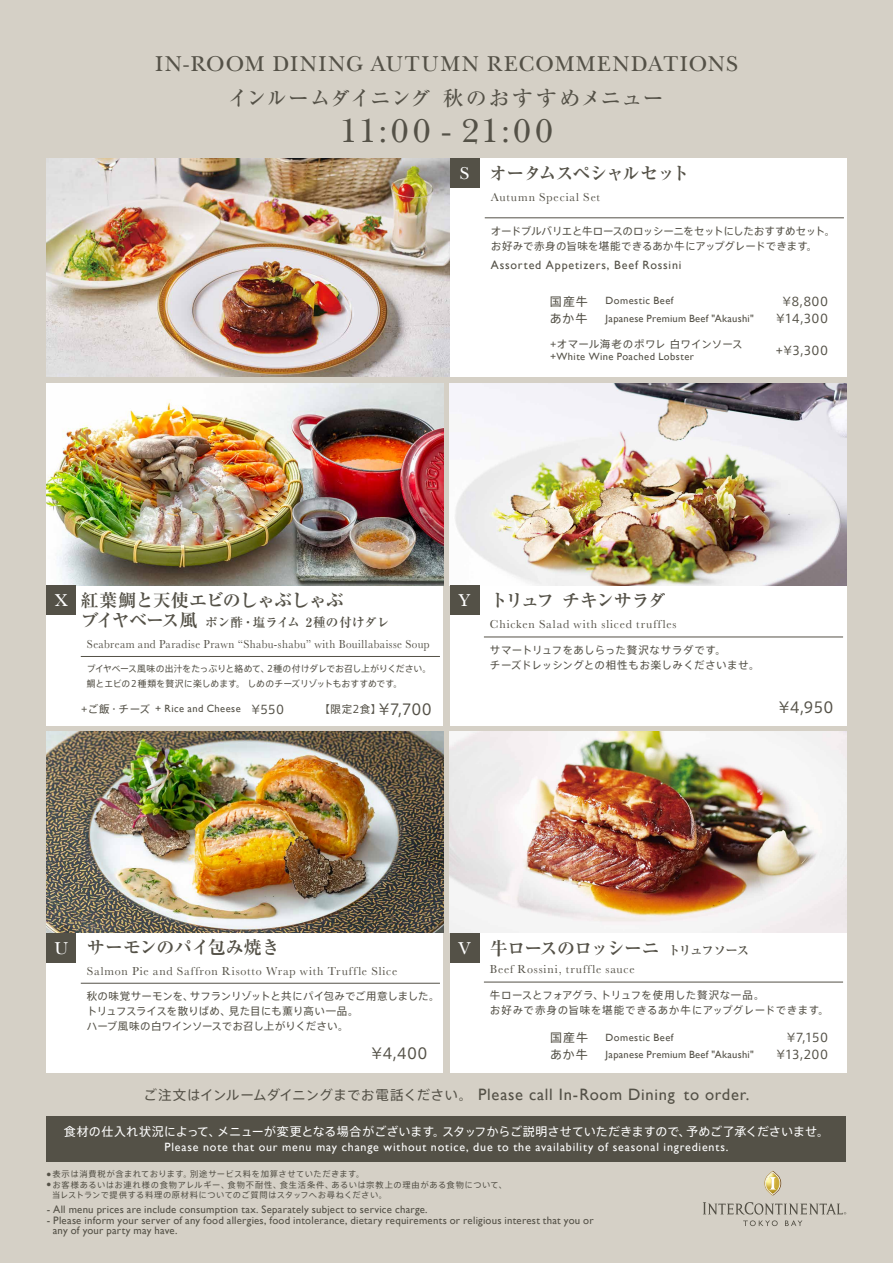
<style>
.page{position:relative;width:893px;height:1263px;background:#d5d0c6}
.page>*{position:absolute;margin:0;border:0;box-sizing:border-box;transform-origin:0 0}
.t1{font:34.5px "New Baskerville LT";letter-spacing:.085em;color:#545147}
.t2{font:22.5px "New Baskerville LT";letter-spacing:.055em;color:#545147}
.t3{font:500 21px "Ryumin Pro";color:#545147}
.t4{font:700 18px "Ryumin Pro";letter-spacing:-.05em;color:#545147}
.t5{font:700 18px "Ryumin Pro";letter-spacing:-.01em;color:#545147}
.t6{font:700 18px "Ryumin Pro";letter-spacing:-.115em;color:#545147}
.t7{font:18px "New Baskerville LT";color:#fff}
.t8{font:16.5px "Gill Sans";letter-spacing:.045em;color:#545147}
.t9{font:15px "Axis Basic Std N R";letter-spacing:.01em;color:#545147}
.t10{font:700 12.6px "Ryumin Pro";letter-spacing:.005em;color:#545147}
.t11{font:12px "Baskerville";letter-spacing:.06em;color:#545147}
.t12{font:12px "Gill Sans";letter-spacing:.065em;color:#fff}
.t13{font:12px "Axis Basic Std N R";color:#fff}
.t14{font:12px "Baskerville";letter-spacing:.04em;color:#545147;scale:.93 1}
.t15{font:12px "Axis Basic Std N R";letter-spacing:.03em;color:#545147}
.t16{font:12px "Gill Sans";letter-spacing:.07em;color:#545147}
.t17{font:10.8px/10.5px "Gill Sans";letter-spacing:.02em;color:#545147}
.t18{font:10.5px/15px "Axis Basic Std N R";letter-spacing:.01em;color:#545147}
.t19{font:10.5px "Gill Sans";letter-spacing:.035em;color:#545147}
.t20{font:10.5px/15px "Axis Basic Std N R";letter-spacing:.045em;color:#545147}
.t21{font:10.5px/15px "Axis Basic Std N R";letter-spacing:.035em;color:#545147}
.t22{font:9px/15px "Axis Basic Std N R";color:#545147}
.t23{font:8.25px/10.5px "Axis Basic Std N R";letter-spacing:.07em;color:#545147}
.s1{font-size:18px}
.s2{font-family:"Axis Basic Std N R"}
.s3{font-family:"Axis Basic Std N R";font-size:12px}
.s4{font-size:15px}
.s5{font-size:12.6px}
.s6{font-family:"Axis Basic Std N R";font-size:13.5px}
</style>
<div class="page">
<div style="left:47px;top:394px;width:396px;height:332px;background:#fff"></div>
<div style="left:450px;top:394px;width:396px;height:332px;background:#fff"></div>
<div style="left:450px;top:741px;width:396px;height:332px;background:#fff"></div>
<img style="left:47px;top:384px;width:396px;height:201px">
<img style="left:450px;top:731px;width:396px;height:202px">
<img style="left:450px;top:384px;width:396px;height:201px">
<svg style="left:764px;top:1171px;width:17px;height:25px"></svg>
<svg style="left:703px;top:1202px;width:143px;height:12px"></svg>
<svg style="left:743px;top:1220px;width:35px;height:6px"></svg>
<svg style="left:785px;top:1220px;width:17px;height:6px"></svg>
<div style="left:47px;top:1115px;width:799px;height:46px;background:#545147"></div>
<hr style="left:484px;top:982px;width:359px;height:1px;background:#545147">
<hr style="left:81px;top:656px;width:359px;height:1px;background:#545147">
<hr style="left:484px;top:637px;width:359px;height:1px;background:#545147">
<div style="left:47px;top:585px;width:29px;height:30px;background:#545147"></div>
<div style="left:450px;top:933px;width:29px;height:29px;background:#545147"></div>
<div style="left:450px;top:585px;width:29px;height:30px;background:#545147"></div>
<div style="left:450px;top:158px;width:396px;height:218px;background:#fff"></div>
<img style="left:47px;top:158px;width:403px;height:218px">
<hr style="left:485px;top:218px;width:359px;height:1px;background:#545147">
<div style="left:450px;top:158px;width:29px;height:30px;background:#545147"></div>
<div style="left:47px;top:741px;width:396px;height:332px;background:#fff"></div>
<img style="left:47px;top:731px;width:396px;height:202px">
<hr style="left:81px;top:983px;width:359px;height:1px;background:#545147">
<div style="left:47px;top:933px;width:29px;height:29px;background:#545147"></div>
<h2 class="t2" style="left:155px;top:51px;width:584px">IN-ROOM DINING AUTUMN RECOMMENDATIONS</h2>
<h3 class="t3" style="left:228px;top:82px;width:437px">インルームダイニング 秋のおすすめメニュー</h3>
<h1 class="t1" style="left:340px;top:111px;width:215px">11:00 - 21:00</h1>
<h3 class="t7" style="left:460px;top:163px;width:11px">S</h3>
<h3 class="t4" style="left:489px;top:159px;width:202px">オータムスペシャルセット</h3>
<p class="t11" style="left:491px;top:189px;width:111px">Autumn Special Set</p>
<p class="t18" style="left:491px;top:223px;width:346px">オードブルバリエと牛ロースのロッシーニをセットにしたおすすめセット。お好みで赤身の旨味を堪能できるあか牛にアップグレードできます。</p>
<p class="t16" style="left:491px;top:257px;width:192px">Assorted Appetizers, Beef Rossini</p>
<p class="t15" style="left:550px;top:292px;width:39px">国産牛</p>
<p class="t19" style="left:606px;top:295px;width:69px">Domestic Beef</p>
<p class="t15" style="left:783px;top:292px;width:47px">¥8,800</p>
<p class="t15" style="left:550px;top:309px;width:39px">あか牛</p>
<p class="t19" style="left:606px;top:312px;width:150px">Japanese Premium Beef "Akaushi"</p>
<p class="t15" style="left:776px;top:309px;width:53px">¥14,300</p>
<p class="t18" style="left:550px;top:336px;width:194px">+オマール海老のポワレ 白ワインソース</p>
<p class="t15" style="left:776px;top:341px;width:54px">+¥3,300</p>
<p class="t19" style="left:550px;top:350px;width:145px">+White Wine Poached Lobster</p>
<h3 class="t7" style="left:55px;top:590px;width:15px">X</h3>
<h3 class="t4" style="left:81px;top:586px;width:264px">紅葉鯛と天使エビのしゃぶしゃぶ</h3>
<p class="t10" style="left:81px;top:612px;width:310px"><span class="s1">ブイヤベース風</span> ポン酢・塩ライム 2種の付けダレ</p>
<p class="t14" style="left:87px;top:636px;width:370px">Seabream and Paradise Prawn “Shabu-shabu” with Bouillabaisse Soup</p>
<p class="t22" style="left:87px;top:661px;width:346px">ブイヤベース風味の出汁をたっぷりと絡めて、2種の付けダレでお召し上がりください。鯛とエビの２種類を贅沢に楽しめます。 しめのチーズリゾットもおすすめです。</p>
<p class="t19" style="left:81px;top:703px;width:204px"><span class="s2">+ご飯・チーズ</span> + Rice and Cheese <span class="s3">¥550</span></p>
<p class="t18" style="left:319px;top:701px;width:114px">【限定2食】<span class="s4">¥7,700</span></p>
<h3 class="t7" style="left:460px;top:590px;width:11px">Y</h3>
<h3 class="t6" style="left:490px;top:586px;width:177px">トリュフ チキンサラダ</h3>
<p class="t11" style="left:490px;top:617px;width:188px">Chicken Salad with sliced truffles</p>
<p class="t21" style="left:490px;top:642px;width:271px">サマートリュフをあしらった贅沢なサラダです。<br>チーズドレッシングとの相性もお楽しみくださいませ。</p>
<h3 class="t9" style="left:779px;top:696px;width:56px">¥4,950</h3>
<h3 class="t7" style="left:54px;top:937px;width:16px">U</h3>
<h3 class="t5" style="left:87px;top:933px;width:194px">サーモンのパイ包み焼き</h3>
<p class="t11" style="left:87px;top:963px;width:312px">Salmon Pie and Saffron Risotto Wrap with Truffle Slice</p>
<p class="t18" style="left:87px;top:988px;width:354px">秋の味覚サーモンを、サフランリゾットと共にパイ包みでご用意しました。トリュフスライスを散りばめ、見た目にも薫り高い一品。<br>ハーブ風味の白ワインソースでお召し上がりください。</p>
<h3 class="t9" style="left:372px;top:1043px;width:57px">¥4,400</h3>
<h3 class="t7" style="left:459px;top:937px;width:13px">V</h3>
<h3 class="t4" style="left:490px;top:934px;width:261px">牛ロースのロッシーニ <span class="s5">トリュフソース</span></h3>
<p class="t11" style="left:490px;top:961px;width:146px">Beef Rossini, truffle sauce</p>
<p class="t20" style="left:490px;top:987px;width:341px">牛ロースとフォアグラ、トリュフを使用した贅沢な一品。<br>お好みで赤身の旨味を堪能できるあか牛にアップグレードできます。</p>
<p class="t15" style="left:550px;top:1029px;width:39px">国産牛</p>
<p class="t19" style="left:606px;top:1031px;width:69px">Domestic Beef</p>
<p class="t15" style="left:787px;top:1029px;width:43px">¥7,150</p>
<p class="t15" style="left:550px;top:1046px;width:39px">あか牛</p>
<p class="t19" style="left:606px;top:1048px;width:150px">Japanese Premium Beef "Akaushi"</p>
<p class="t15" style="left:777px;top:1046px;width:53px">¥13,200</p>
<h3 class="t8" style="left:144px;top:1085px;width:607px"><span class="s6">ご注文はインルームダイニングまでお電話ください。</span> Please call In-Room Dining to order.</h3>
<p class="t13" style="left:64px;top:1122px;width:767px">食材の仕入れ状況によって、メニューが変更となる場合がございます。スタッフからご説明させていただきますので、予めご了承くださいませ。</p>
<p class="t12" style="left:164px;top:1140px;width:566px">Please note that our menu may change without notice, due to the availability of seasonal ingredients.</p>
<p class="t23" style="left:47px;top:1168px;width:319px"><sup>●</sup> 表示は消費税が含まれております。別途サービス料を加算させていただきます。</p>
<p class="t23" style="left:52px;top:1179px;width:457px;text-indent:-5px"><sup>●</sup> お客様あるいはお連れ様の食物アレルギー、食物不耐性、食生活条件、あるいは宗教上の理由がある食物について、当レストランで提供する料理の原材料についてのご質問はスタッフへお尋ねください。</p>
<p class="t17" style="left:47px;top:1204px;width:382px">- All menu prices are include consumption tax. Separately subject to service charge.</p>
<p class="t17" style="left:53px;top:1215px;width:542px;text-indent:-6px">- Please inform your server of any food allergies, food intolerance, dietary requirements or religious interest that you or any of your party may have.</p>
</div>
